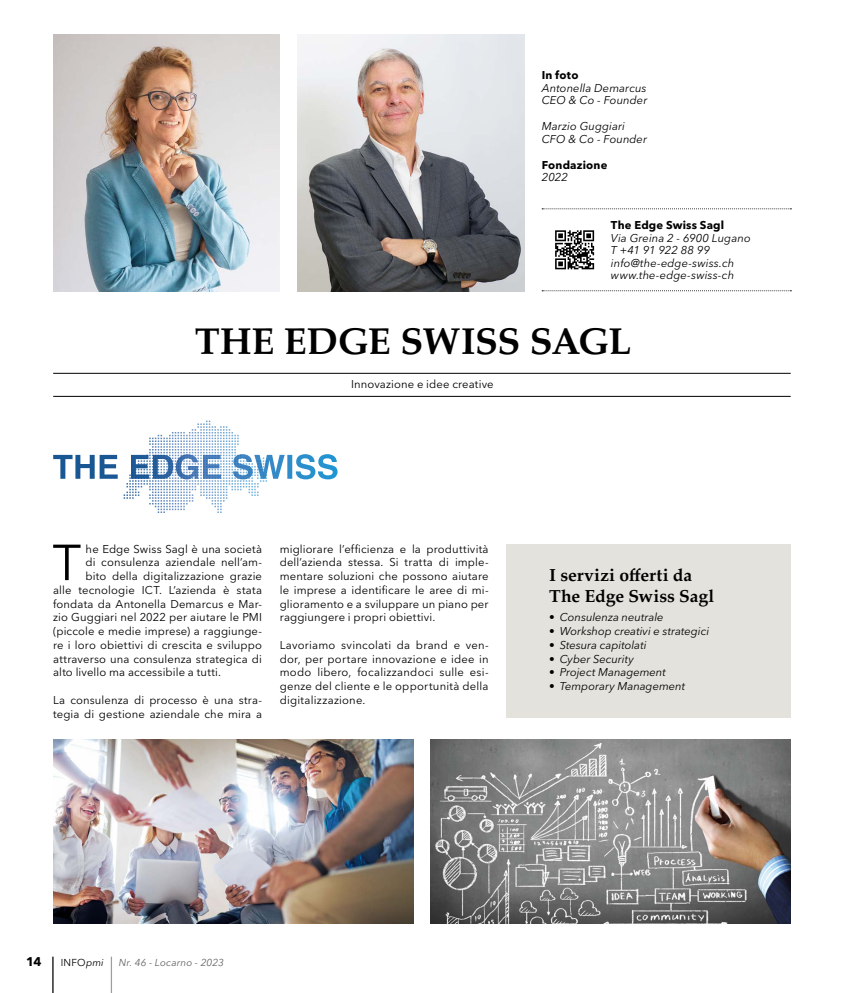
<style>
.page{position:relative;width:851px;height:993px;background:#fff}
.page>*{position:absolute;margin:0;border:0;box-sizing:border-box;transform-origin:0 0}
.t1{font:50.12px "Avenir Next LT Pro";color:#000}
.t2{font:700 37.5px "Palatino";letter-spacing:-.015em;color:#000}
.t3{font:700 17.5px/21.2px "Palatino";color:#000}
.t4{font:700 12.5px "Avenir Next LT Pro";color:#000}
.t5{font:11.25px/13.8px "Avenir Next LT Pro";letter-spacing:.01em;color:#000;text-align:justify}
.t6{font:italic 11.25px/12.5px "Avenir Next LT Pro";letter-spacing:.005em;color:#000}
.t7{font:700 11.25px "Avenir Next LT Pro";letter-spacing:.015em;color:#000}
.t8{font:italic 10px "Avenir Next LT Pro";letter-spacing:.015em;color:#646363}
.t9{font:10px "Avenir Next LT Pro";color:#000}
.s1{font-style:italic}
</style>
<div class="page">
<hr style="left:52px;top:956px;width:2px;height:36px;background:#000">
<hr style="left:111px;top:956px;width:1px;height:36px;background:#9d9d9c">
<img style="left:297px;top:35px;width:227px;height:256px">
<img style="left:53px;top:35px;width:227px;height:256px">
<hr style="left:53px;top:396px;width:737px;height:1px;background:#000">
<hr style="left:53px;top:373px;width:737px;height:1px;background:#000">
<svg style="left:542px;top:208px;width:249px;height:1px"></svg>
<svg style="left:542px;top:290px;width:249px;height:1px"></svg>
<svg style="left:555px;top:230px;width:39px;height:39px"></svg>
<svg style="left:158px;top:420px;width:81px;height:19px"></svg>
<svg style="left:176px;top:454px;width:161px;height:25px"></svg>
<img style="left:53px;top:739px;width:360px;height:184px">
<img style="left:431px;top:739px;width:359px;height:184px">
<div style="left:506px;top:544px;width:284px;height:173px;background:#e3e2dc"></div>
<p class="t7" style="left:541px;top:68px;width:38px">In foto</p>
<p class="t6" style="left:541px;top:81px;width:107px">Antonella Demarcus<br>CEO &amp; Co - Founder</p>
<p class="t6" style="left:541px;top:120px;width:107px">Marzio Guggiari<br>CFO &amp; Co - Founder</p>
<p class="t7" style="left:541px;top:158px;width:67px">Fondazione</p>
<p class="t6" style="left:541px;top:171px;width:28px">2022</p>
<p class="t7" style="left:611px;top:218px;width:115px">The Edge Swiss Sagl</p>
<p class="t6" style="left:611px;top:231px;width:141px">Via Greina 2 - 6900 Lugano<br>T +41 91 922 88 99 info@the-edge-swiss.ch www.the-edge-swiss-ch</p>
<h2 class="t2" style="left:195px;top:322px;width:438px">THE EDGE SWISS SAGL</h2>
<p class="t5" style="left:351px;top:377px;width:144px">Innovazione e idee creative</p>
<h1 class="t1" style="left:53px;top:532px;width:30px">T</h1>
<p class="t5" style="left:86px;top:541px;width:178px">he Edge Swiss Sagl è una società</p>
<p class="t5" style="left:86px;top:555px;width:178px">di consulenza aziendale nell’am-</p>
<p class="t5" style="left:86px;top:569px;width:178px">bito della digitalizzazione grazie</p>
<p class="t5" style="left:53px;top:583px;width:210px">alle tecnologie ICT. L’azienda è stata</p>
<p class="t5" style="left:53px;top:596px;width:210px">fondata da Antonella Demarcus e Mar-</p>
<p class="t5" style="left:53px;top:610px;width:210px">zio Guggiari nel 2022 per aiutare le PMI</p>
<p class="t5" style="left:53px;top:624px;width:210px">(piccole e medie imprese) a raggiunge-</p>
<p class="t5" style="left:53px;top:638px;width:210px">re i loro obiettivi di crescita e sviluppo</p>
<p class="t5" style="left:53px;top:651px;width:210px">attraverso una consulenza strategica di</p>
<p class="t5" style="left:53px;top:665px;width:169px">alto livello ma accessibile a tutti.</p>
<p class="t5" style="left:53px;top:692px;width:210px">La consulenza di processo è una stra&shy;tegia di gestione aziendale che mira a</p>
<p class="t5" style="left:280px;top:541px;width:210px">migliorare l’efficienza e la produttività dell’azienda stessa. Si tratta di imple&shy;mentare soluzioni che possono aiutare le imprese a identificare le aree di mi&shy;glioramento e a sviluppare un piano per raggiungere i propri obiettivi.</p>
<p class="t5" style="left:280px;top:637px;width:210px">Lavoriamo svincolati da brand e ven&shy;dor, per portare innovazione e idee in modo libero, focalizzandoci sulle esi&shy;genze del cliente e le opportunità della digitalizzazione.</p>
<h3 class="t3" style="left:549px;top:565px;width:167px">I servizi offerti da<br>The Edge Swiss Sagl</h3>
<p class="t6" style="left:549px;top:611px;width:116px">• Consulenza neutrale</p>
<p class="t6" style="left:549px;top:624px;width:161px">• Workshop creativi e strategici</p>
<p class="t6" style="left:549px;top:638px;width:99px">• Stesura capitolati</p>
<p class="t6" style="left:549px;top:652px;width:86px">• Cyber Security</p>
<p class="t6" style="left:549px;top:666px;width:118px">• Project Management</p>
<p class="t6" style="left:549px;top:679px;width:137px">• Temporary Management</p>
<p class="t4" style="left:26px;top:953px;width:17px">14</p>
<p class="t9" style="left:61px;top:956px;width:44px">INFO<span class="s1">pmi</span></p>
<p class="t8" style="left:119px;top:956px;width:107px">Nr. 46 - Locarno - 2023</p>
</div>
